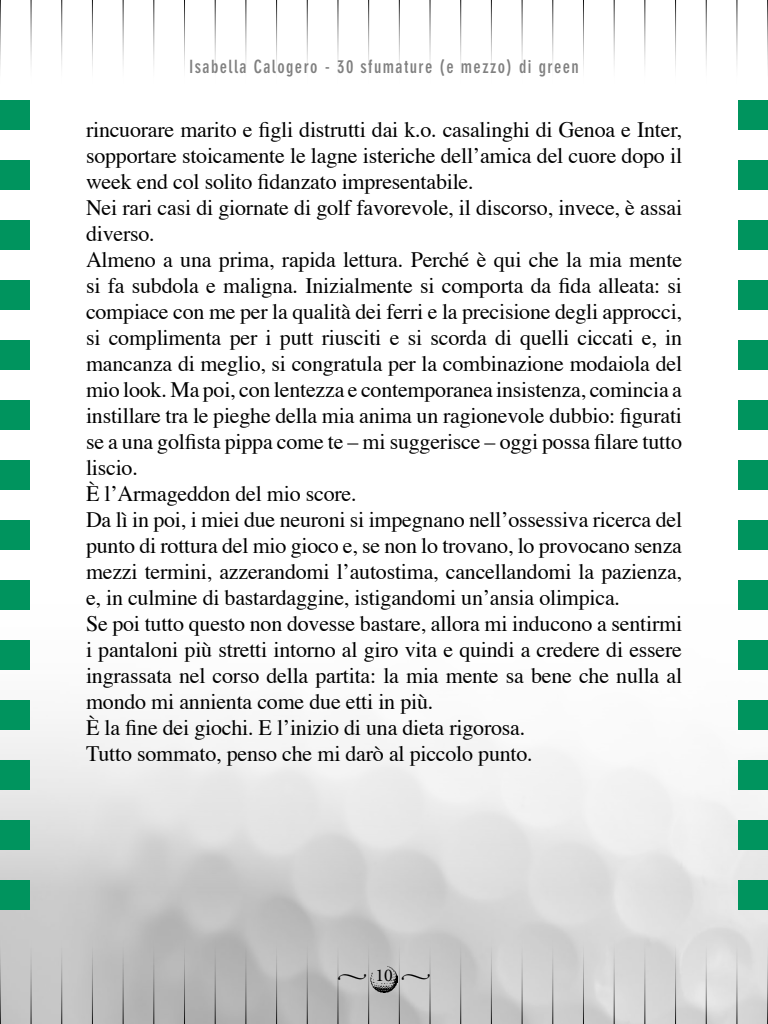
<style>
.page{position:relative;width:768px;height:1024px;background:#fff}
.page>*{position:absolute;margin:0;border:0;box-sizing:border-box;transform-origin:0 0}
.t1{font:22px/26px "Times";letter-spacing:-.01em;color:#000}
.t2{font:700 condensed 18px "DIN Neuzeit Grotesk";letter-spacing:.08em;color:#808080}
.t3{font:18px "Minion Pro";color:#000}
</style>
<div class="page">
<img style="left:0;top:724px;width:768px;height:300px">
<img style="left:370px;top:965px;width:28px;height:27px">
<hr style="left:0;top:0;width:1px;height:89px;background:#000">
<hr style="left:31px;top:0;width:1px;height:89px;background:#000">
<hr style="left:61px;top:0;width:1px;height:89px;background:#000">
<hr style="left:92px;top:0;width:1px;height:89px;background:#000">
<hr style="left:123px;top:0;width:1px;height:89px;background:#000">
<hr style="left:153px;top:0;width:1px;height:89px;background:#000">
<hr style="left:184px;top:0;width:1px;height:89px;background:#000">
<hr style="left:215px;top:0;width:1px;height:89px;background:#000">
<hr style="left:246px;top:0;width:1px;height:89px;background:#000">
<hr style="left:276px;top:0;width:1px;height:89px;background:#000">
<hr style="left:307px;top:0;width:1px;height:89px;background:#000">
<hr style="left:338px;top:0;width:1px;height:89px;background:#000">
<hr style="left:368px;top:0;width:1px;height:89px;background:#000">
<hr style="left:399px;top:0;width:1px;height:89px;background:#000">
<hr style="left:430px;top:0;width:1px;height:89px;background:#000">
<hr style="left:460px;top:0;width:1px;height:89px;background:#000">
<hr style="left:491px;top:0;width:1px;height:89px;background:#000">
<hr style="left:522px;top:0;width:1px;height:89px;background:#000">
<hr style="left:552px;top:0;width:1px;height:89px;background:#000">
<hr style="left:583px;top:0;width:1px;height:89px;background:#000">
<hr style="left:614px;top:0;width:1px;height:89px;background:#000">
<hr style="left:644px;top:0;width:1px;height:89px;background:#000">
<hr style="left:675px;top:0;width:1px;height:89px;background:#000">
<hr style="left:706px;top:0;width:1px;height:89px;background:#000">
<hr style="left:737px;top:0;width:1px;height:89px;background:#000">
<hr style="left:767px;top:0;width:1px;height:89px;background:#000">
<hr style="left:767px;top:935px;width:1px;height:89px;background:#000">
<hr style="left:737px;top:935px;width:1px;height:89px;background:#000">
<hr style="left:706px;top:935px;width:1px;height:89px;background:#000">
<hr style="left:675px;top:935px;width:1px;height:89px;background:#000">
<hr style="left:644px;top:935px;width:1px;height:89px;background:#000">
<hr style="left:614px;top:935px;width:1px;height:89px;background:#000">
<hr style="left:583px;top:935px;width:1px;height:89px;background:#000">
<hr style="left:552px;top:935px;width:1px;height:89px;background:#000">
<hr style="left:522px;top:935px;width:1px;height:89px;background:#000">
<hr style="left:491px;top:935px;width:1px;height:89px;background:#000">
<hr style="left:460px;top:935px;width:1px;height:89px;background:#000">
<hr style="left:430px;top:935px;width:1px;height:89px;background:#000">
<hr style="left:399px;top:935px;width:1px;height:89px;background:#000">
<hr style="left:368px;top:935px;width:1px;height:89px;background:#000">
<hr style="left:338px;top:935px;width:1px;height:89px;background:#000">
<hr style="left:307px;top:935px;width:1px;height:89px;background:#000">
<hr style="left:276px;top:935px;width:1px;height:89px;background:#000">
<hr style="left:246px;top:935px;width:1px;height:89px;background:#000">
<hr style="left:215px;top:935px;width:1px;height:89px;background:#000">
<hr style="left:184px;top:935px;width:1px;height:89px;background:#000">
<hr style="left:153px;top:935px;width:1px;height:89px;background:#000">
<hr style="left:123px;top:935px;width:1px;height:89px;background:#000">
<hr style="left:92px;top:935px;width:1px;height:89px;background:#000">
<hr style="left:61px;top:935px;width:1px;height:89px;background:#000">
<hr style="left:31px;top:935px;width:1px;height:89px;background:#000">
<hr style="left:0;top:935px;width:1px;height:89px;background:#000">
<div style="left:0;top:100px;width:30px;height:30px;background:#00945e"></div>
<div style="left:0;top:160px;width:30px;height:30px;background:#00945e"></div>
<div style="left:0;top:220px;width:30px;height:30px;background:#00945e"></div>
<div style="left:0;top:280px;width:30px;height:30px;background:#00945e"></div>
<div style="left:0;top:340px;width:30px;height:30px;background:#00945e"></div>
<div style="left:0;top:400px;width:30px;height:30px;background:#00945e"></div>
<div style="left:0;top:460px;width:30px;height:30px;background:#00945e"></div>
<div style="left:0;top:520px;width:30px;height:30px;background:#00945e"></div>
<div style="left:0;top:580px;width:30px;height:30px;background:#00945e"></div>
<div style="left:0;top:640px;width:30px;height:30px;background:#00945e"></div>
<div style="left:0;top:700px;width:30px;height:30px;background:#00945e"></div>
<div style="left:0;top:760px;width:30px;height:30px;background:#00945e"></div>
<div style="left:0;top:820px;width:30px;height:30px;background:#00945e"></div>
<div style="left:0;top:880px;width:30px;height:30px;background:#00945e"></div>
<div style="left:738px;top:100px;width:30px;height:30px;background:#00945e"></div>
<div style="left:738px;top:160px;width:30px;height:30px;background:#00945e"></div>
<div style="left:738px;top:220px;width:30px;height:30px;background:#00945e"></div>
<div style="left:738px;top:280px;width:30px;height:30px;background:#00945e"></div>
<div style="left:738px;top:340px;width:30px;height:30px;background:#00945e"></div>
<div style="left:738px;top:400px;width:30px;height:30px;background:#00945e"></div>
<div style="left:738px;top:460px;width:30px;height:30px;background:#00945e"></div>
<div style="left:738px;top:520px;width:30px;height:30px;background:#00945e"></div>
<div style="left:738px;top:580px;width:30px;height:30px;background:#00945e"></div>
<div style="left:738px;top:640px;width:30px;height:30px;background:#00945e"></div>
<div style="left:738px;top:700px;width:30px;height:30px;background:#00945e"></div>
<div style="left:738px;top:760px;width:30px;height:30px;background:#00945e"></div>
<div style="left:738px;top:820px;width:30px;height:30px;background:#00945e"></div>
<div style="left:738px;top:880px;width:30px;height:30px;background:#00945e"></div>
<p class="t2" style="left:189px;top:57px;width:391px">Isabella Calogero - 30 sfumature (e mezzo) di green</p>
<p class="t1" style="left:86px;top:117px;width:598px">rincuorare marito e figli distrutti dai k.o. casalinghi di Genoa e Inter, sopportare stoicamente le lagne isteriche dell’amica del cuore dopo il week end col solito fidanzato impresentabile.<br>Nei rari casi di giornate di golf favorevole, il discorso, invece, è assai diverso.<br>Almeno a una prima, rapida lettura. Perché è qui che la mia mente si fa subdola e maligna. Inizialmente si comporta da fida alleata: si compiace con me per la qualità dei ferri e la precisione degli approcci, si complimenta per i putt riusciti e si scorda di quelli ciccati e, in mancanza di meglio, si congratula per la combinazione modaiola del mio look. Ma poi, con lentezza e contemporanea insistenza, comincia a instillare tra le pieghe della mia anima un ragionevole dubbio: figurati se a una golfista pippa come te – mi suggerisce – oggi possa filare tutto liscio.<br>È l’Armageddon del mio score.<br>Da lì in poi, i miei due neuroni si impegnano nell’ossessiva ricerca del punto di rottura del mio gioco e, se non lo trovano, lo provocano senza mezzi termini, azzerandomi l’autostima, cancellandomi la pazienza, e, in culmine di bastardaggine, istigandomi un’ansia olimpica.<br>Se poi tutto questo non dovesse bastare, allora mi inducono a sentirmi i pantaloni più stretti intorno al giro vita e quindi a credere di essere ingrassata nel corso della partita: la mia mente sa bene che nulla al mondo mi annienta come due etti in più.<br>È la fine dei giochi. E l’inizio di una dieta rigorosa.<br>Tutto sommato, penso che mi darò al piccolo punto.</p>
<p class="t3" style="left:337px;top:963px;width:95px">• 10 •</p>
</div>
